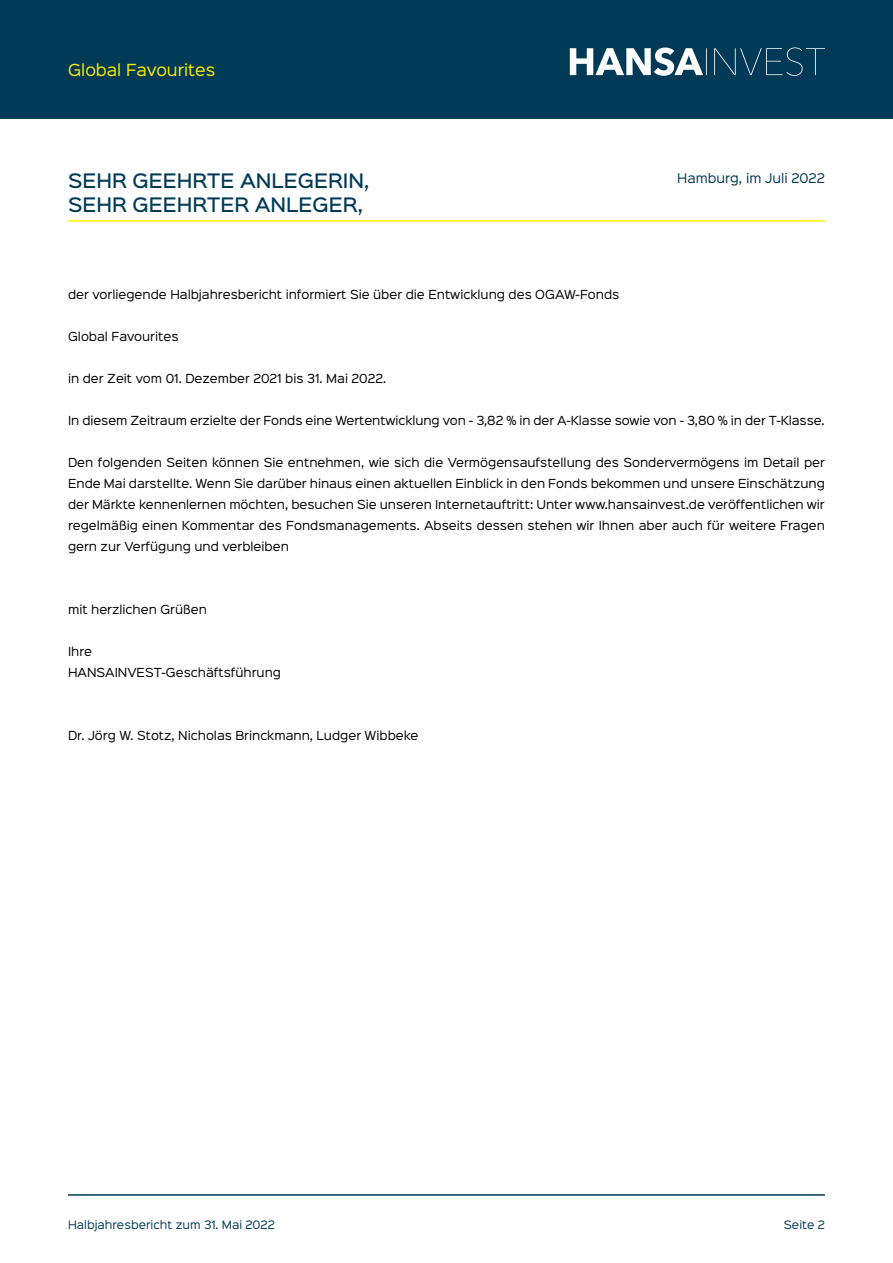
<style>
.page{position:relative;width:893px;height:1263px;background:#fff}
.page>*{position:absolute;margin:0;border:0;box-sizing:border-box;transform-origin:0 0}
.t1{font:500 18px/24px "Sinkin Sans 500";color:#003a56}
.t2{font:15px "Sinkin Sans 400";color:#ffed00}
.t3{font:12px "Sinkin Sans 400";color:#003a56}
.t4{font:11.25px/21px "Sinkin Sans 400";color:#000;text-align:justify}
.t5{font:10.5px "Sinkin Sans 400";color:#003a56}
</style>
<div class="page">
<div style="left:0;top:0;width:893px;height:119px;background:#003a56"></div>
<svg style="left:570px;top:47px;width:255px;height:29px"></svg>
<hr style="left:68px;top:1194px;width:757px;height:2px;background:#003a56">
<hr style="left:68px;top:220px;width:757px;height:2px;background:#ffed00">
<h2 class="t2" style="left:68px;top:57px;width:149px">Global Favourites</h2>
<h1 class="t1" style="left:68px;top:167px;width:303px">SEHR GEEHRTE ANLEGERIN,<br>SEHR GEEHRTER ANLEGER,</h1>
<p class="t3" style="left:677px;top:168px;width:149px">Hamburg, im Juli 2022</p>
<p class="t4" style="left:68px;top:283px;width:553px">der vorliegende Halbjahresbericht informiert Sie über die Entwicklung des OGAW-Fonds</p>
<p class="t4" style="left:68px;top:325px;width:112px">Global Favourites</p>
<p class="t4" style="left:68px;top:367px;width:320px">in der Zeit vom 01. Dezember 2021 bis 31. Mai 2022.</p>
<p class="t4" style="left:68px;top:409px;width:758px">In diesem Zeitraum erzielte der Fonds eine Wertentwicklung von - 3,82 % in der A-Klasse sowie von - 3,80 % in der T-Klasse.</p>
<p class="t4" style="left:68px;top:451px;width:758px">Den folgenden Seiten können Sie entnehmen, wie sich die Vermögensaufstellung des Sondervermögens im Detail per Ende Mai darstellte. Wenn Sie darüber hinaus einen aktuellen Einblick in den Fonds bekommen und unsere Einschätzung der Märkte kennenlernen möchten, besuchen Sie unseren Internetauftritt: Unter www.hansainvest.de veröffentlichen wir regelmäßig einen Kommentar des Fondsmanagements. Abseits dessen stehen wir Ihnen aber auch für weitere Fragen gern zur Verfügung und verbleiben</p>
<p class="t4" style="left:68px;top:598px;width:140px">mit herzlichen Grüßen</p>
<p class="t4" style="left:68px;top:640px;width:215px">Ihre<br>HANSAINVEST-Geschäftsführung</p>
<p class="t4" style="left:68px;top:724px;width:352px">Dr. Jörg W. Stotz, Nicholas Brinckmann, Ludger Wibbeke</p>
<p class="t5" style="left:68px;top:1216px;width:208px">Halbjahresbericht zum 31. Mai 2022</p>
<p class="t5" style="left:784px;top:1216px;width:43px">Seite 2</p>
</div>
